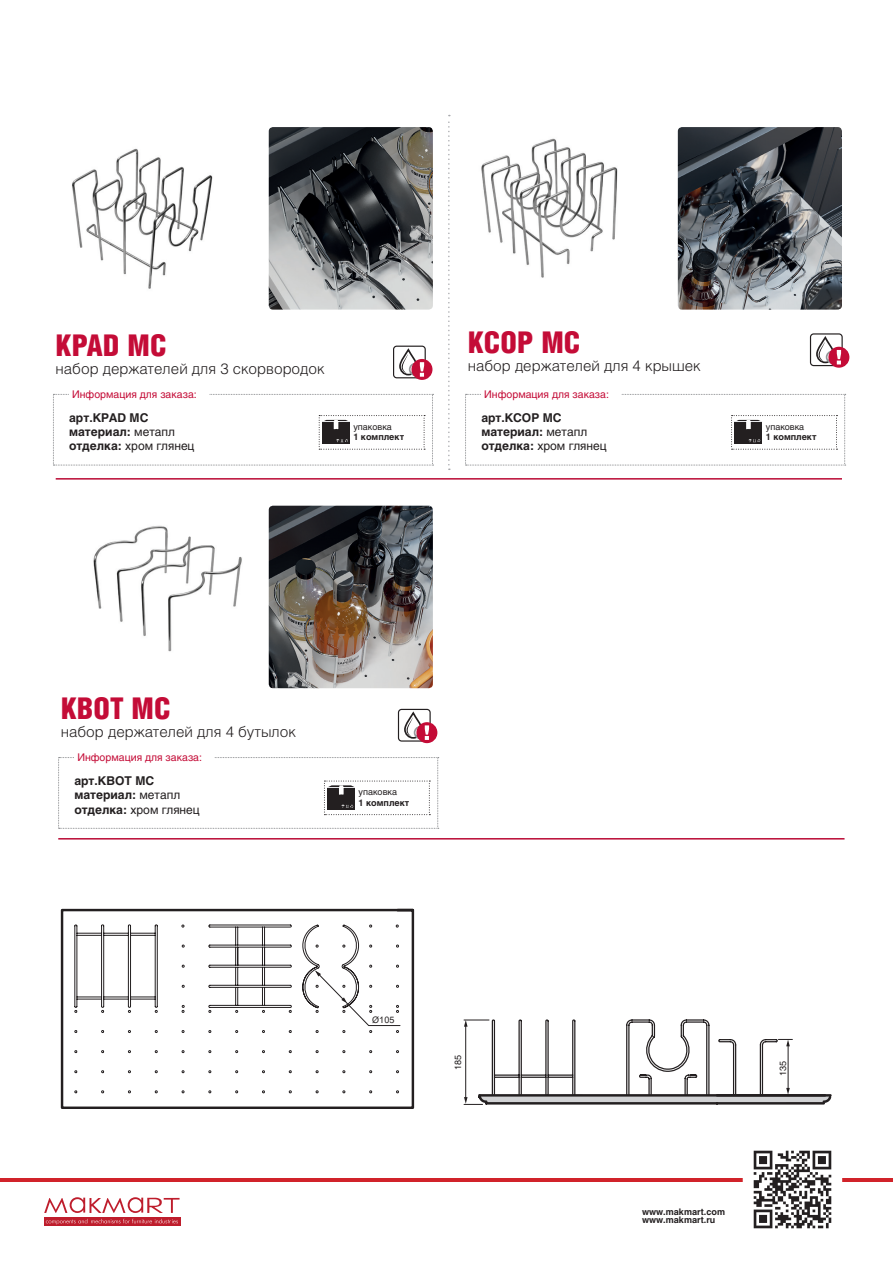
<style>
.page{position:relative;width:893px;height:1263px;background:#fff}
.page>*{position:absolute;margin:0;border:0;box-sizing:border-box;transform-origin:0 0}
.t1{font:900 30px "Helios Cond";color:#c40c37}
.t2{font:300 15px "Helios";color:#231f20}
.t3{font:700 12px "Helios";color:#231f20}
.t4{font:12px "Helios";color:#231f20}
.t5{font:10.5px "Helios";color:#c40c37}
.t6{font:700 9px/8.6px "Helios";color:#231f20}
.схемы{font:9px "Helios";color:#231f20}
.схемы-2{font:9px "Arial";color:#231f20}
.s1{font-weight:400}
.s2{font-weight:700}
.s3{font-family:"Helios"}
</style>
<div class="page">
<hr style="left:0;top:1178px;width:893px;height:3px;background:#d1232a">
<img style="left:746px;top:1150px;width:93px;height:79px">
<div style="left:44px;top:1217px;width:136px;height:9px;background:#be1d2c"></div>
<svg style="left:46px;top:1219px;width:132px;height:5px"></svg>
<svg style="left:44px;top:1197px;width:136px;height:16px"></svg>
<hr style="left:56px;top:478px;width:786px;height:2px;background:#ba0934">
<hr style="left:58px;top:838px;width:786px;height:1px;background:#ba0934">
<svg style="left:448px;top:115px;width:2px;height:355px"></svg>
<svg style="left:465px;top:394px;width:381px;height:72px"></svg>
<div style="left:481px;top:390px;width:140px;height:8px;background:#fff"></div>
<svg style="left:53px;top:394px;width:381px;height:72px"></svg>
<div style="left:69px;top:390px;width:139px;height:8px;background:#fff"></div>
<svg style="left:58px;top:757px;width:381px;height:72px"></svg>
<div style="left:74px;top:753px;width:140px;height:8px;background:#fff"></div>
<img style="left:93px;top:525px;width:149px;height:127px">
<img style="left:72px;top:148px;width:141px;height:141px">
<img style="left:481px;top:138px;width:137px;height:140px">
<div style="left:810px;top:333px;width:33px;height:33px;border:1px solid #231f20;border-radius:3px"></div>
<div style="left:816px;top:337px;width:18px;height:26px;border:2px solid #231f20;border-radius:8px"></div>
<div style="left:829px;top:347px;width:20px;height:20px;background:#c40c37;border-radius:50%"></div>
<div style="left:828px;top:347px;width:21px;height:21px;border:2px solid #c40c37;border-radius:50%"></div>
<svg style="left:819px;top:342px;width:22px;height:23px"></svg>
<div style="left:393px;top:346px;width:33px;height:32px;border:1px solid #231f20;border-radius:3px"></div>
<div style="left:399px;top:349px;width:19px;height:26px;border:2px solid #231f20;border-radius:8px"></div>
<div style="left:412px;top:360px;width:20px;height:19px;background:#c40c37;border-radius:50%"></div>
<div style="left:411px;top:359px;width:21px;height:21px;border:2px solid #c40c37;border-radius:50%"></div>
<svg style="left:402px;top:354px;width:22px;height:23px"></svg>
<div style="left:398px;top:709px;width:33px;height:33px;border:1px solid #231f20;border-radius:3px"></div>
<div style="left:404px;top:712px;width:18px;height:27px;border:2px solid #231f20;border-radius:8px"></div>
<div style="left:417px;top:723px;width:20px;height:19px;background:#c40c37;border-radius:50%"></div>
<div style="left:416px;top:722px;width:21px;height:21px;border:2px solid #c40c37;border-radius:50%"></div>
<svg style="left:407px;top:717px;width:22px;height:23px"></svg>
<svg style="left:61px;top:909px;width:354px;height:200px"></svg>
<svg style="left:74px;top:1094px;width:289px;height:15px"></svg>
<svg style="left:74px;top:924px;width:327px;height:170px"></svg>
<svg style="left:464px;top:1019px;width:368px;height:86px"></svg>
<img style="left:269px;top:506px;width:164px;height:182px">
<img style="left:269px;top:127px;width:164px;height:183px">
<img style="left:678px;top:127px;width:164px;height:183px">
<p class="t1" style="left:56px;top:328px;width:113px">KPAD MC</p>
<p class="t2" style="left:56px;top:360px;width:271px">набор держателей для 3 скорвородок</p>
<p class="t5" style="left:72px;top:388px;width:126px">Информация для заказа:</p>
<p class="t3" style="left:69px;top:410px;width:81px">арт.KPAD MC</p>
<p class="t3" style="left:69px;top:425px;width:107px">материал: <span class="s1">метапл</span></p>
<p class="t4" style="left:69px;top:439px;width:127px"><span class="s2">отделка:</span> хром глянец</p>
<p class="схемы" style="left:353px;top:421px;width:40px">упаковка</p>
<p class="t6" style="left:353px;top:433px;width:52px">1 комплект</p>
<p class="t1" style="left:468px;top:325px;width:114px">KCOP MC</p>
<p class="t2" style="left:468px;top:357px;width:235px">набор держателей для 4 крышек</p>
<p class="t5" style="left:484px;top:388px;width:126px">Информация для заказа:</p>
<p class="t3" style="left:481px;top:410px;width:82px">арт.KCOP MC</p>
<p class="t3" style="left:481px;top:425px;width:107px">материал: <span class="s1">метапл</span></p>
<p class="t4" style="left:481px;top:439px;width:127px"><span class="s2">отделка:</span> хром глянец</p>
<p class="схемы" style="left:766px;top:421px;width:40px">упаковка</p>
<p class="t6" style="left:766px;top:433px;width:52px">1 комплект</p>
<p class="t1" style="left:61px;top:691px;width:111px">KBOT MC</p>
<p class="t2" style="left:61px;top:723px;width:237px">набор держателей для 4 бутылок</p>
<p class="t5" style="left:77px;top:751px;width:126px">Информация для заказа:</p>
<p class="t3" style="left:74px;top:773px;width:81px">арт.KВОТ MC</p>
<p class="t3" style="left:74px;top:788px;width:107px">материал: <span class="s1">метапл</span></p>
<p class="t4" style="left:74px;top:802px;width:127px"><span class="s2">отделка:</span> хром глянец</p>
<p class="схемы" style="left:359px;top:786px;width:40px">упаковка</p>
<p class="t6" style="left:359px;top:798px;width:52px">1 комплект</p>
<p class="схемы-2" style="left:372px;top:1014px;width:24px">Ø10<span class="s3">5</span></p>
<p class="схемы" style="left:453px;top:1070px;width:17px;rotate:-90deg">185</p>
<p class="t6" style="left:642px;top:1207px;width:84px">www.makmart.com www.makmart.ru</p>
<p class="схемы" style="left:777px;top:1076px;width:17px;rotate:-90deg">135</p>
</div>
